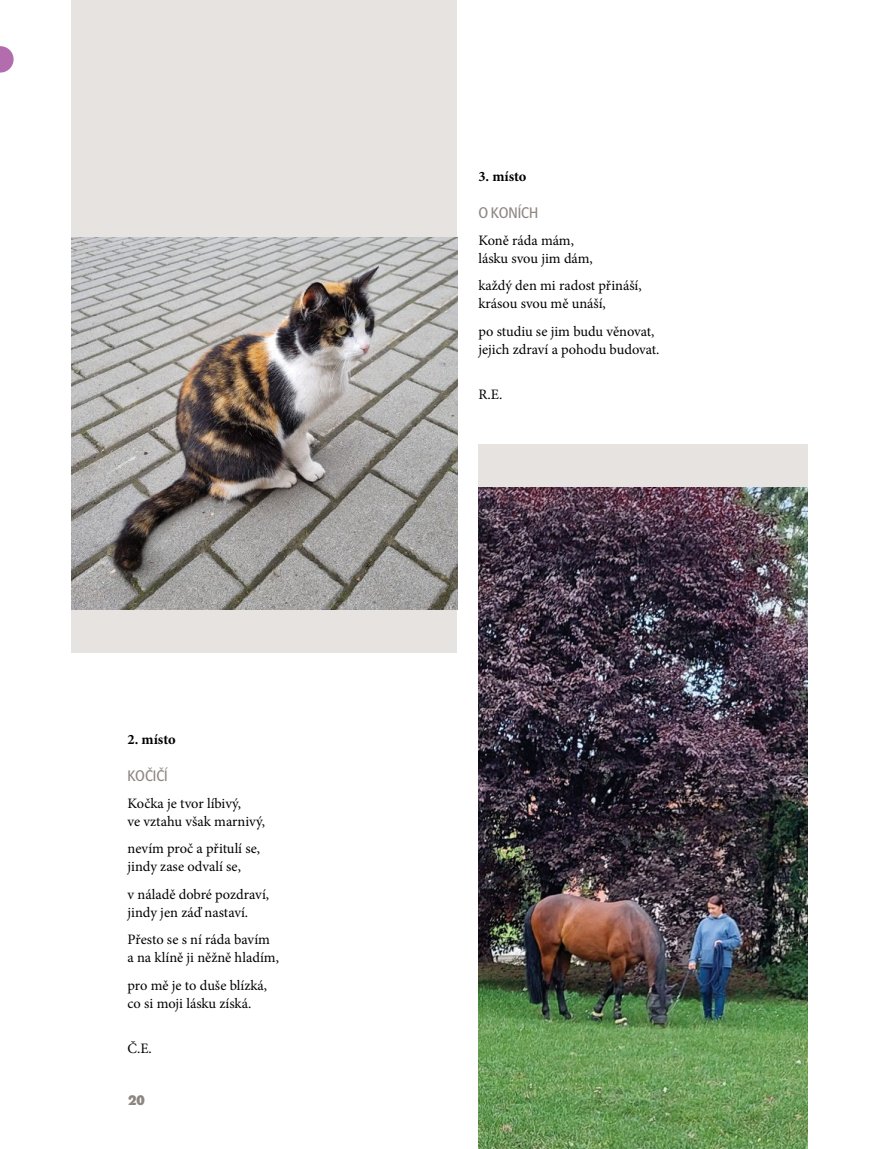
<style>
.page{position:relative;width:893px;height:1149px;background:#fff}
.page>*{position:absolute;margin:0;border:0;box-sizing:border-box;transform-origin:0 0}
.nad3{font:15px "John Sans Cond Text Pro";color:#8d8581}
.Normální_bez{font:14.4px "Minion Pro";color:#000}
.Normální_bez-2{font:700 14.4px "Minion Pro";color:#000}
.t1{font:700 13.5px "John Sans Heavy Pro";color:#8d8581}
</style>
<div class="page">
<div style="left:478px;top:444px;width:330px;height:502px;background:#e6e3e1"></div>
<div style="left:72px;top:0;width:385px;height:652px;background:#e6e3e1"></div>
<svg style="left:0;top:46px;width:14px;height:26px"></svg>
<img style="left:478px;top:487px;width:330px;height:661px">
<img style="left:72px;top:238px;width:385px;height:371px">
<p class="Normální_bez-2" style="left:128px;top:729px;width:50px">2. místo</p>
<p class="nad3" style="left:128px;top:766px;width:42px">KOČIČÍ</p>
<p class="Normální_bez" style="left:128px;top:793px;width:115px">Kočka je tvor líbivý,</p>
<p class="Normální_bez" style="left:128px;top:811px;width:139px">ve vztahu však marnivý,</p>
<p class="Normální_bez" style="left:128px;top:838px;width:134px">nevím proč a přitulí se,</p>
<p class="Normální_bez" style="left:128px;top:857px;width:115px">jindy zase odvalí se,</p>
<p class="Normální_bez" style="left:128px;top:884px;width:143px">v náladě dobré pozdraví,</p>
<p class="Normální_bez" style="left:128px;top:902px;width:122px">jindy jen záď nastaví.</p>
<p class="Normální_bez" style="left:128px;top:929px;width:144px">Přesto se s ní ráda bavím</p>
<p class="Normální_bez" style="left:128px;top:947px;width:153px">a na klíně ji něžně hladím,</p>
<p class="Normální_bez" style="left:128px;top:974px;width:141px">pro mě je to duše blízká,</p>
<p class="Normální_bez" style="left:128px;top:993px;width:125px">co si moji lásku získá.</p>
<p class="Normální_bez" style="left:128px;top:1038px;width:26px">Č.E.</p>
<p class="t1" style="left:128px;top:1092px;width:18px">20</p>
<p class="Normální_bez-2" style="left:478px;top:166px;width:50px">3. místo</p>
<p class="nad3" style="left:478px;top:204px;width:61px">O KONÍCH</p>
<p class="Normální_bez" style="left:478px;top:230px;width:97px">Koně ráda mám,</p>
<p class="Normální_bez" style="left:478px;top:248px;width:116px">lásku svou jim dám,</p>
<p class="Normální_bez" style="left:478px;top:276px;width:165px">každý den mi radost přináší,</p>
<p class="Normální_bez" style="left:478px;top:294px;width:129px">krásou svou mě unáší,</p>
<p class="Normální_bez" style="left:478px;top:321px;width:178px">po studiu se jim budu věnovat,</p>
<p class="Normální_bez" style="left:478px;top:339px;width:183px">jejich zdraví a pohodu budovat.</p>
<p class="Normální_bez" style="left:478px;top:385px;width:25px">R.E.</p>
</div>
